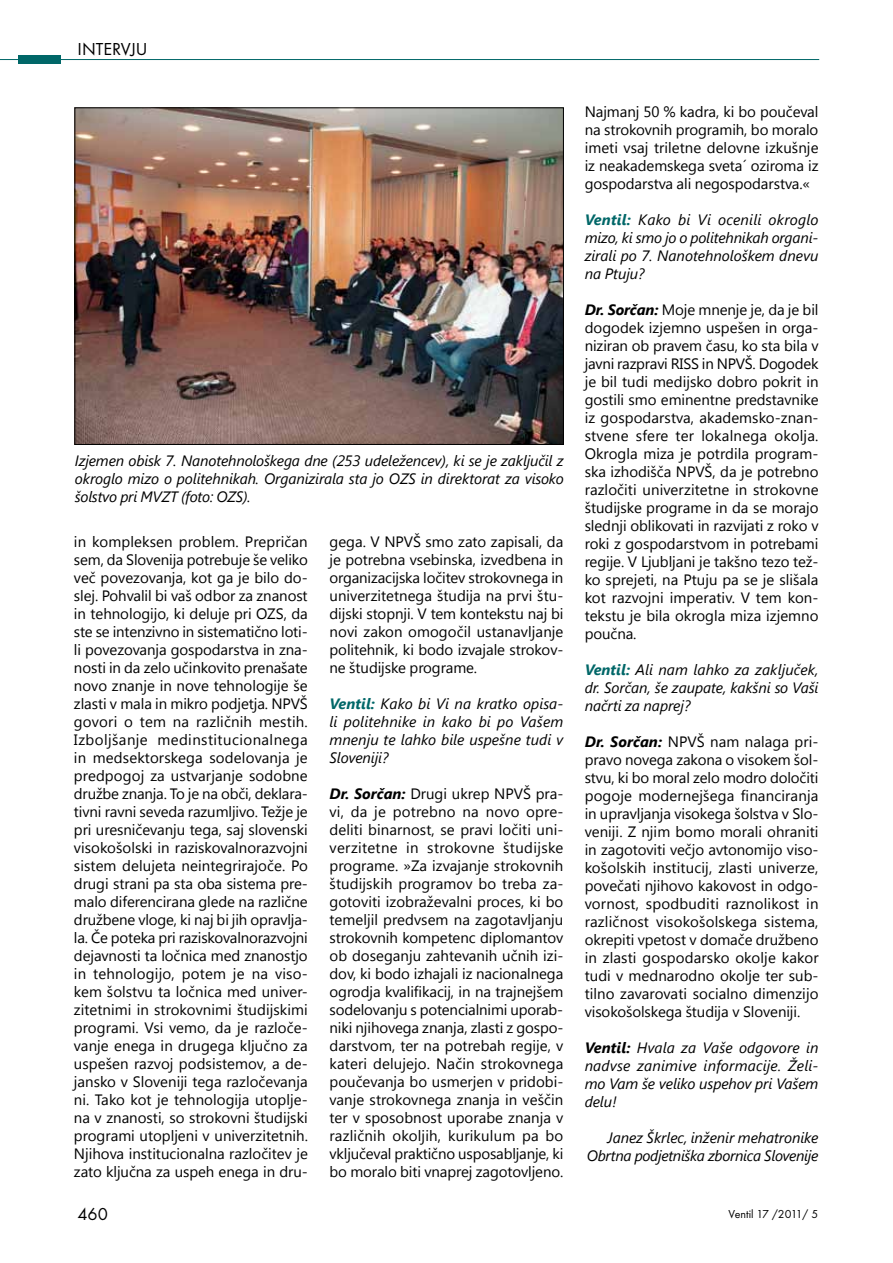
<style>
.page{position:relative;width:893px;height:1263px;background:#fff}
.page>*{position:absolute;margin:0;border:0;box-sizing:border-box;transform-origin:0 0}
.t1{font:18px "Futura TEE";color:#000}
.t2{font:15px/18px "Segoe UI";letter-spacing:-.005em;color:#000;text-align:justify}
.t3{font:italic 15px/18px "Segoe UI";letter-spacing:-.005em;color:#000;text-align:justify}
.t4{font:12px "Futura TEE";color:#000}
.s1{font-weight:700;color:#006768}
.s2{font-weight:700;font-style:italic}
.s3{font-weight:700}
</style>
<div class="page">
<hr style="left:0;top:59px;width:819px;height:1px;background:#006768">
<div style="left:18px;top:55px;width:43px;height:9px;background:#006768"></div>
<img style="left:76px;top:109px;width:486px;height:334px">
<p class="t1" style="left:78px;top:38px;width:72px">INTERVJU</p>
<p class="t3" style="left:75px;top:451px;width:490px">Izjemen obisk 7. Nanotehnološkega dne (253 udeležencev), ki se je zaključil z okroglo mizo o politehnikah. Organizirala sta jo OZS in direktorat za visoko šolstvo pri MVZT (foto: OZS).</p>
<p class="t2" style="left:74px;top:532px;width:235px">in kompleksen problem. Prepričan sem, da Slovenija potrebuje še veliko več povezovanja, kot ga je bilo do&shy;slej. Pohvalil bi vaš odbor za znanost in tehnologijo, ki deluje pri OZS, da ste se intenzivno in sistematično loti&shy;li povezovanja gospodarstva in zna&shy;nosti in da zelo učinkovito prenašate novo znanje in nove tehnologije še zlasti v mala in mikro podjetja. NPVŠ govori o tem na različnih mestih.<br>Izboljšanje medinstitucionalnega in medsektorskega sodelovanja je predpogoj za ustvarjanje sodobne družbe znanja. To je na obči, deklara&shy;tivni ravni seveda razumljivo. Težje je pri uresničevanju tega, saj slovenski visokošolski in raziskovalnorazvojni sistem delujeta neintegrirajoče. Po drugi strani pa sta oba sistema pre&shy;malo diferencirana glede na različne družbene vloge, ki naj bi jih opravlja&shy;la. Če poteka pri raziskovalnorazvojni dejavnosti ta ločnica med znanostjo in tehnologijo, potem je na viso&shy;kem šolstvu ta ločnica med univer&shy;zitetnimi in strokovnimi študijskimi programi. Vsi vemo, da je razloče&shy;vanje enega in drugega ključno za uspešen razvoj podsistemov, a de&shy;jansko v Sloveniji tega razločevanja ni. Tako kot je tehnologija utoplje&shy;na v znanosti, so strokovni študijski programi utopljeni v univerzitetnih.<br>Njihova institucionalna razločitev je zato ključna za uspeh enega in dru-</p>
<p class="t2" style="left:330px;top:532px;width:235px">gega. V NPVŠ smo zato zapisali, da je potrebna vsebinska, izvedbena in organizacijska ločitev strokovnega in univerzitetnega študija na prvi štu&shy;dijski stopnji. V tem kontekstu naj bi novi zakon omogočil ustanavljanje politehnik, ki bodo izvajale strokov&shy;ne študijske programe.</p>
<p class="t3" style="left:330px;top:694px;width:235px"><span class="s1">Ventil:</span> Kako bi Vi na kratko opisa&shy;li politehnike in kako bi po Vašem mnenju te lahko bile uspešne tudi v Sloveniji?</p>
<p class="t2" style="left:330px;top:784px;width:235px"><span class="s2">Dr. Sorčan:</span> Drugi ukrep NPVŠ pra&shy;vi, da je potrebno na novo opre&shy;deliti binarnost, se pravi ločiti uni&shy;verzitetne in strokovne študijske programe. »Za izvajanje strokovnih študijskih programov bo treba za&shy;gotoviti izobraževalni proces, ki bo temeljil predvsem na zagotavljanju strokovnih kompetenc diplomantov ob doseganju zahtevanih učnih izi&shy;dov, ki bodo izhajali iz nacionalnega ogrodja kvalifikacij, in na trajnejšem sodelovanju s potencialnimi uporab&shy;niki njihovega znanja, zlasti z gospo&shy;darstvom, ter na potrebah regije, v kateri delujejo. Način strokovnega poučevanja bo usmerjen v pridobi&shy;vanje strokovnega znanja in veščin ter v sposobnost uporabe znanja v različnih okoljih, kurikulum pa bo vključeval praktično usposabljanje, ki bo moralo biti vnaprej zagotovljeno.</p>
<p class="t2" style="left:585px;top:102px;width:235px">Najmanj 50 % kadra, ki bo poučeval na strokovnih programih, bo moralo imeti vsaj triletne delovne izkušnje iz neakademskega sveta´ oziroma iz gospodarstva ali negospodarstva.«</p>
<p class="t3" style="left:585px;top:210px;width:235px"><span class="s1">Ventil:</span> Kako bi Vi ocenili okroglo mizo, ki smo jo o politehnikah organi&shy;zirali po 7. Nanotehnološkem dnevu na Ptuju?</p>
<p class="t2" style="left:585px;top:300px;width:235px"><span class="s2">Dr. Sorčan:</span> Moje mnenje je, da je bil dogodek izjemno uspešen in orga&shy;niziran ob pravem času, ko sta bila v javni razpravi RISS in NPVŠ. Dogodek je bil tudi medijsko dobro pokrit in gostili smo eminentne predstavnike iz gospodarstva, akademsko-znan&shy;stvene sfere ter lokalnega okolja.<br>Okrogla miza je potrdila program&shy;ska izhodišča NPVŠ, da je potrebno razločiti univerzitetne in strokovne študijske programe in da se morajo slednji oblikovati in razvijati z roko v roki z gospodarstvom in potrebami regije. V Ljubljani je takšno tezo tež&shy;ko sprejeti, na Ptuju pa se je slišala kot razvojni imperativ. V tem kon&shy;tekstu je bila okrogla miza izjemno poučna.</p>
<p class="t3" style="left:585px;top:660px;width:235px"><span class="s1">Ventil:</span> Ali nam lahko za zaključek, dr. Sorčan, še zaupate, kakšni so Vaši načrti za naprej?</p>
<p class="t2" style="left:585px;top:732px;width:235px"><span class="s2">Dr. Sorčan:</span> NPVŠ nam nalaga pri&shy;pravo novega zakona o visokem šol&shy;stvu, ki bo moral zelo modro določiti pogoje modernejšega financiranja in upravljanja visokega šolstva v Slo&shy;veniji. Z njim bomo morali ohraniti in zagotoviti večjo avtonomijo viso&shy;košolskih institucij, zlasti univerze, povečati njihovo kakovost in odgo&shy;vornost, spodbuditi raznolikost in različnost visokošolskega sistema, okrepiti vpetost v domače družbeno in zlasti gospodarsko okolje kakor tudi v mednarodno okolje ter sub&shy;tilno zavarovati socialno dimenzijo visokošolskega študija v Sloveniji.</p>
<p class="t3" style="left:585px;top:1038px;width:235px"><span class="s3">Ventil:</span> Hvala za Vaše odgovore in nadvse zanimive informacije. Želi&shy;mo Vam še veliko uspehov pri Vašem delu!</p>
<p class="t3" style="left:587px;top:1128px;width:233px;text-align:right">Janez Škrlec, inženir mehatronike<br>Obrtna podjetniška zbornica Slovenije</p>
<p class="t1" style="left:77px;top:1203px;width:32px">460</p>
<p class="t4" style="left:729px;top:1207px;width:91px">Ventil 17 /2011/ 5</p>
</div>
